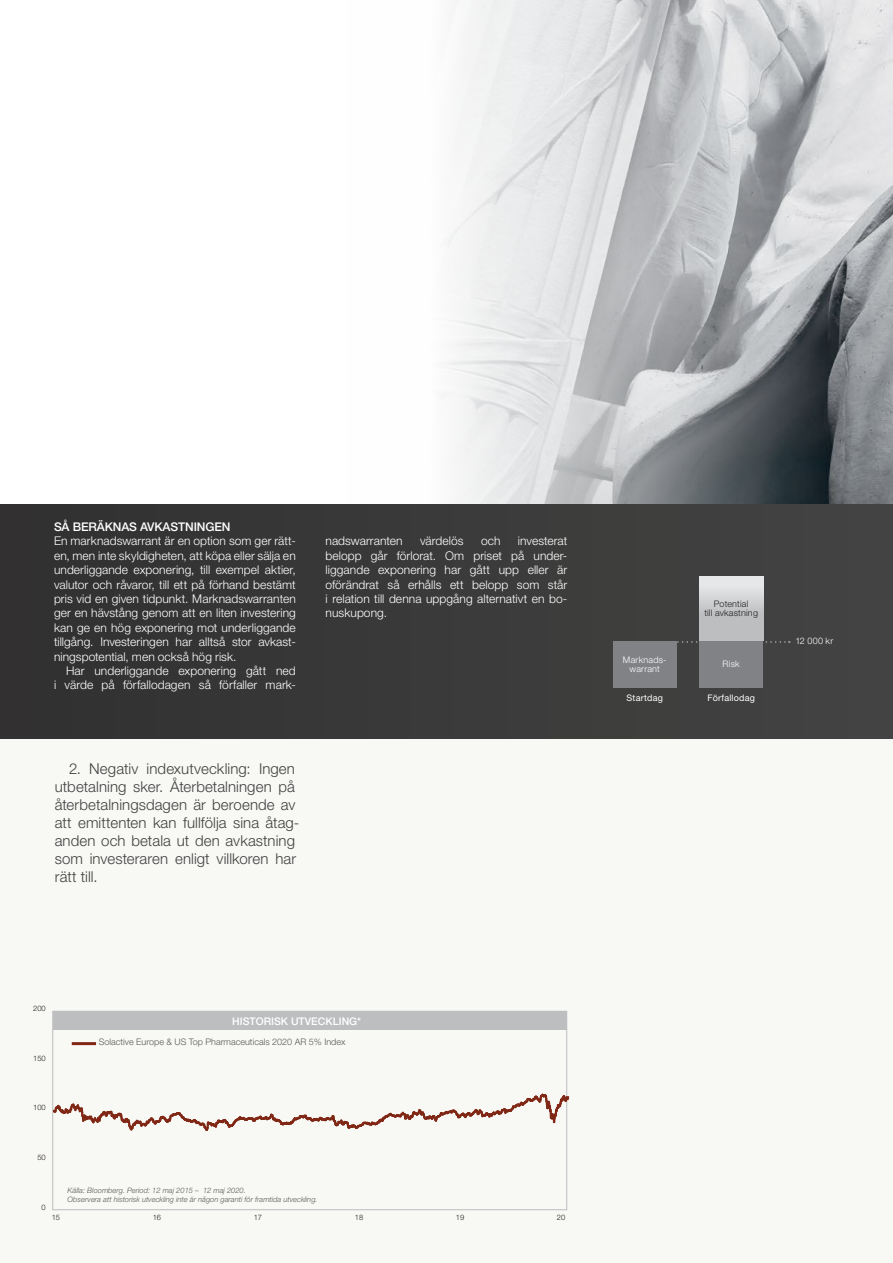
<style>
.page{position:relative;width:893px;height:1263px;background:#fff}
.page>*{position:absolute;margin:0;border:0;box-sizing:border-box;transform-origin:0 0}
.t1{font:300 15px/18px "Helvetica Neue LT Std";letter-spacing:.005em;color:#414042}
.t2{font:300 12px/14.4px "Helvetica Neue LT Std";letter-spacing:.005em;color:#fff;text-align:justify}
.t3{font:500 12px "Helvetica Neue LT Std";letter-spacing:-.01em;color:#fff}
.t4{font:500 10.5px "Helvetica Neue LT Std";color:#fff}
.t5{font:300 9px "Helvetica Neue LT Std";color:#58595b}
.t6{font:300 9px/9px "Helvetica Neue LT Std";letter-spacing:.025em;color:#fff;text-align:center}
.t7{font:300 9px/9px "Helvetica Neue LT Std";letter-spacing:.02em;color:#231f20;text-align:center}
.t8{font:9px "Helvetica Neue LT Std";letter-spacing:.02em;color:#fff}
.t9{font:italic 300 7.5px/9px "Helvetica Neue LT Std";color:#58595b}
.t10{font:300 7.5px "Helvetica Neue LT Std";color:#231f20}
</style>
<div class="page">
<img style="left:444px;top:0;width:449px;height:504px">
<div style="left:0;top:730px;width:893px;height:533px;background:#f8f8f4"></div>
<div style="left:0;top:504px;width:893px;height:234px;background:#3b3a3a"></div>
<hr style="left:73px;top:1042px;width:22px;height:3px;background:#802815">
<div style="left:53px;top:1011px;width:514px;height:18px;background:#bcbec0"></div>
<svg style="left:53px;top:1095px;width:516px;height:36px"></svg>
<svg style="left:677px;top:641px;width:113px;height:2px"></svg>
<div style="left:613px;top:641px;width:64px;height:46px;background:#808285"></div>
<div style="left:699px;top:577px;width:64px;height:64px;background:linear-gradient(to bottom,#e6e7e8,#b1b3b6)"></div>
<div style="left:699px;top:641px;width:64px;height:46px;background:#808285"></div>
<p class="t3" style="left:54px;top:519px;width:178px">SÅ BERÄKNAS AVKASTNINGEN</p>
<p class="t2" style="left:54px;top:534px;width:243px">En marknadswarrant är en option som ger rätt&shy;en, men inte skyldigheten, att köpa eller sälja en underliggande exponering, till exempel aktier, valutor och råvaror, till ett på förhand bestämt pris vid en given tidpunkt. Marknadswarranten ger en hävstång genom att en liten investering kan ge en hög exponering mot underliggande tillgång. Investeringen har alltså stor avkast&shy;ningspotential, men också hög risk.</p>
<p class="t2" style="left:54px;top:663px;width:243px;text-align:right">Har underliggande exponering gått ned<br>i värde på förfallodagen så förfaller mark-</p>
<p class="t2" style="left:326px;top:534px;width:243px;text-indent:192px">investerat belopp går förlorat. Om priset på under&shy;liggande exponering har gått upp eller är oförändrat så erhålls ett belopp som står i relation till denna uppgång alternativt en bo&shy;nuskupong.</p>
<p class="t2" style="left:326px;top:534px;width:79px">nadswarranten</p>
<p class="t2" style="left:420px;top:534px;width:45px">värdelös</p>
<p class="t2" style="left:481px;top:534px;width:21px">och</p>
<p class="t1" style="left:55px;top:759px;width:246px;text-indent:14px">2. Negativ indexutveckling: Ingen utbetalning sker. Återbetalningen på återbetalningsdagen är beroende av att emittenten kan fullfölja sina åtag&shy;anden och betala ut den avkastning som investeraren enligt villkoren har rätt till.</p>
<p class="t10" style="left:33px;top:1004px;width:14px">200</p>
<p class="t10" style="left:33px;top:1053px;width:14px">150</p>
<p class="t10" style="left:33px;top:1103px;width:14px">100</p>
<p class="t10" style="left:37px;top:1152px;width:10px">50</p>
<p class="t10" style="left:42px;top:1202px;width:6px">0</p>
<p class="t4" style="left:232px;top:1015px;width:130px">HISTORISK UTVECKLING*</p>
<p class="t5" style="left:99px;top:1036px;width:248px">Solactive Europe &amp; US Top Pharmaceuticals 2020 AR 5% Index</p>
<p class="t9" style="left:68px;top:1186px;width:251px">Källa: Bloomberg. Period: 12 maj 2015 – 12 maj 2020.<br>Observera att historisk utveckling inte är någon garanti för framtida utveckling.</p>
<p class="t10" style="left:52px;top:1213px;width:10px">15</p>
<p class="t10" style="left:153px;top:1213px;width:10px">16</p>
<p class="t10" style="left:254px;top:1213px;width:10px">17</p>
<p class="t10" style="left:355px;top:1213px;width:10px">18</p>
<p class="t10" style="left:456px;top:1213px;width:10px">19</p>
<p class="t10" style="left:557px;top:1213px;width:10px">20</p>
<p class="t7" style="left:704px;top:599px;width:55px">Potential<br>till avkastning</p>
<p class="t6" style="left:623px;top:655px;width:45px">Marknads&shy;warrant</p>
<p class="t8" style="left:627px;top:692px;width:38px">Startdag</p>
<p class="t8" style="left:707px;top:692px;width:49px">Förfallodag</p>
<p class="t6" style="left:723px;top:659px;width:19px">Risk</p>
<p class="t6" style="left:795px;top:636px;width:39px">12 000 kr</p>
</div>
